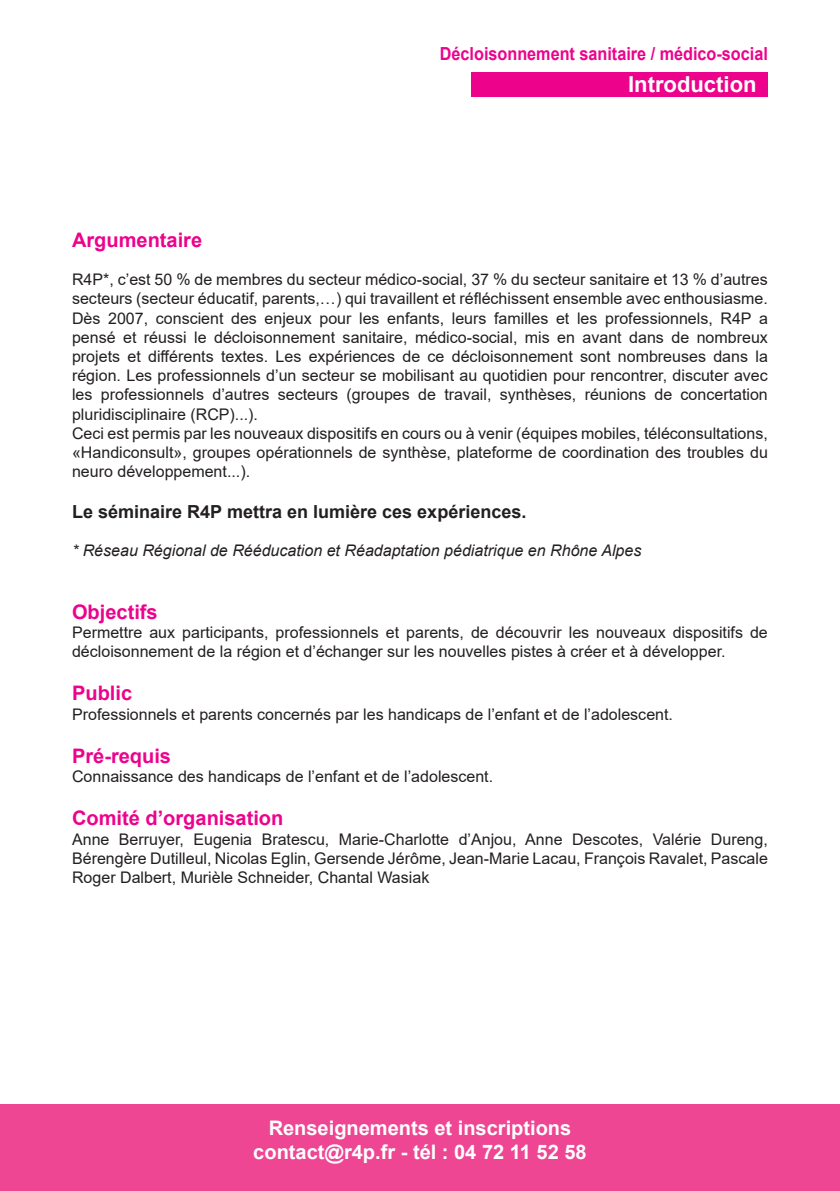
<style>
.page{position:relative;width:840px;height:1191px;background:#fff}
.page>*{position:absolute;margin:0;border:0;box-sizing:border-box;transform-origin:0 0}
.t1{font:700 22px "Arial";color:#fff}
.t2{font:700 20px "Arial";color:#ed028c}
.t3{font:700 20px/24px "Arial";color:#fff;text-align:center}
.t4{font:700 18px "Arial";color:#231f20}
.t5{font:700 18px "Arial";color:#ed028c;scale:.9 1}
.t6{font:16px/19.2px "Arial";color:#231f20}
.t7{font:italic 16px "Arial";color:#231f20}
</style>
<div class="page">
<div style="left:471px;top:72px;width:296px;height:24px;background:#ed028c"></div>
<div style="left:0;top:1104px;width:839px;height:87px;background:#ee4693"></div>
<p class="t5" style="left:439px;top:41px;width:366px">Décloisonnement sanitaire / médico-social</p>
<h1 class="t1" style="left:627px;top:69px;width:130px">Introduction</h1>
<p class="t2" style="left:72px;top:226px;width:132px">Argumentaire</p>
<p class="t6" style="left:72px;top:270px;width:697px">R4P*, c’est 50 % de membres du secteur médico-social, 37 % du secteur sanitaire et 13 % d’autres secteurs (secteur éducatif, parents,…) qui travaillent et réfléchissent ensemble avec enthousiasme.<br>Dès 2007, conscient des enjeux pour les enfants, leurs familles et les professionnels, R4P a pensé et réussi le décloisonnement sanitaire, médico-social, mis en avant dans de nombreux projets et différents textes. Les expériences de ce décloisonnement sont nombreuses dans la région. Les professionnels d’un secteur se mobilisant au quotidien pour rencontrer, discuter avec les professionnels d’autres secteurs (groupes de travail, synthèses, réunions de concertation pluridisciplinaire (RCP)...).<br>Ceci est permis par les nouveaux dispositifs en cours ou à venir (équipes mobiles, téléconsultations, «Handiconsult», groupes opérationnels de synthèse, plateforme de coordination des troubles du neuro développement...).</p>
<p class="t4" style="left:72px;top:499px;width:455px">Le séminaire R4P mettra en lumière ces expériences.</p>
<p class="t7" style="left:72px;top:540px;width:570px">* Réseau Régional de Rééducation et Réadaptation pédiatrique en Rhône Alpes</p>
<p class="t2" style="left:72px;top:598px;width:87px">Objectifs</p>
<p class="t6" style="left:72px;top:623px;width:697px">Permettre aux participants, professionnels et parents, de découvrir les nouveaux dispositifs de décloisonnement de la région et d’échanger sur les nouvelles pistes à créer et à développer.</p>
<p class="t2" style="left:72px;top:679px;width:62px">Public</p>
<p class="t6" style="left:72px;top:704px;width:602px">Professionnels et parents concernés par les handicaps de l’enfant et de l’adolescent.</p>
<p class="t2" style="left:72px;top:742px;width:100px">Pré-requis</p>
<p class="t6" style="left:72px;top:767px;width:422px">Connaissance des handicaps de l’enfant et de l’adolescent.</p>
<p class="t2" style="left:72px;top:804px;width:213px">Comité d’organisation</p>
<p class="t6" style="left:72px;top:829px;width:697px;text-align:justify">Anne Berruyer, Eugenia Bratescu, Marie-Charlotte d’Anjou, Anne Descotes, Valérie Dureng, Bérengère Dutilleul, Nicolas Eglin, Gersende Jérôme, Jean-Marie Lacau, François Ravalet, Pascale Roger Dalbert, Murièle Schneider, Chantal Wasiak</p>
<p class="t3" style="left:253px;top:1115px;width:334px">Renseignements et inscriptions contact@r4p.fr - tél : 04 72 11 52 58</p>
</div>
